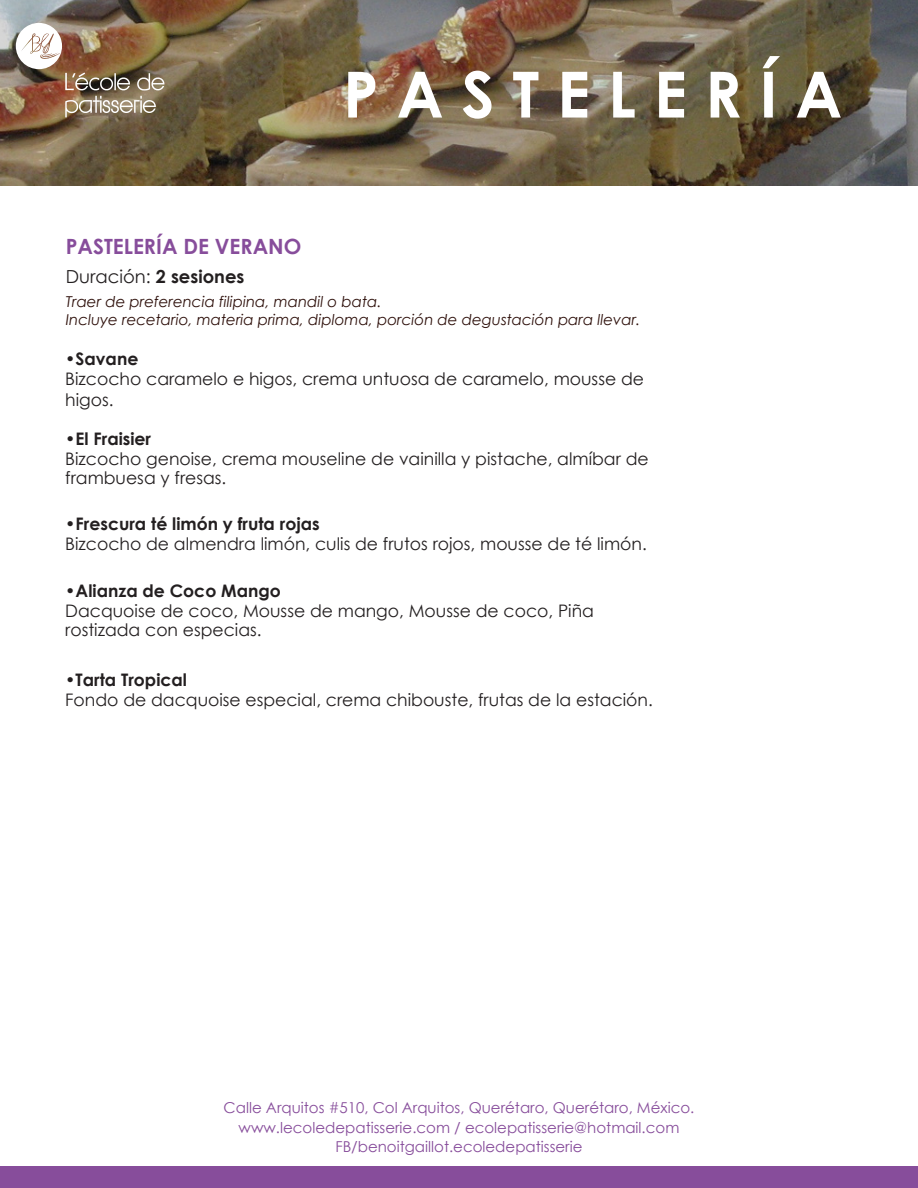
<style>
.page{position:relative;width:918px;height:1188px;background:#fff}
.page>*{position:absolute;margin:0;border:0;box-sizing:border-box;transform-origin:0 0}
.t1{font:700 63.75px "Century Gothic";letter-spacing:.28em;color:#fff}
.t2{font:700 21px "Century Gothic";color:#874d9b}
.t3{font:18px "Century Gothic";color:#231f20}
.t4{font:17.25px/19.5px "Century Gothic";color:#231f20}
.t5{font:700 17.25px "Century Gothic";color:#231f20}
.t6{font:15px/19.5px "Century Gothic";color:#874d9b;text-align:center}
.t7{font:italic 15px/18px "Century Gothic";color:#2e100b}
.s1{font-weight:700}
</style>
<div class="page">
<img style="left:0;top:0;width:918px;height:186px">
<div style="left:0;top:1167px;width:918px;height:21px;background:#874d9b"></div>
<img style="left:16px;top:23px;width:148px;height:94px">
<h1 class="t1" style="left:343px;top:54px;width:501px">PASTELERÍA</h1>
<p class="t2" style="left:66px;top:234px;width:237px">PASTELERÍA DE VERANO</p>
<p class="t3" style="left:66px;top:265px;width:180px">Duración: <span class="s1">2 sesiones</span></p>
<p class="t7" style="left:66px;top:293px;width:576px">Traer de preferencia filipina, mandil o bata.<br>Incluye recetario, materia prima, diploma, porción de degustación para llevar.</p>
<p class="t5" style="left:65px;top:348px;width:75px">•Savane</p>
<p class="t4" style="left:65px;top:369px;width:580px;line-height:20.7px">Bizcocho caramelo e higos, crema untuosa de caramelo, mousse de higos.</p>
<p class="t5" style="left:65px;top:428px;width:87px">•El Fraisier</p>
<p class="t4" style="left:65px;top:448px;width:585px">Bizcocho genoise, crema mouseline de vainilla y pistache, almíbar de frambuesa y fresas.</p>
<p class="t5" style="left:65px;top:513px;width:256px">•Frescura té limón y fruta rojas</p>
<p class="t4" style="left:65px;top:533px;width:583px">Bizcocho de almendra limón, culis de frutos rojos, mousse de té limón.</p>
<p class="t5" style="left:65px;top:580px;width:217px">•Alianza de Coco Mango</p>
<p class="t4" style="left:65px;top:600px;width:530px">Dacquoise de coco, Mousse de mango, Mousse de coco, Piña rostizada con especias.</p>
<p class="t5" style="left:65px;top:669px;width:123px">•Tarta Tropical</p>
<p class="t4" style="left:65px;top:690px;width:589px">Fondo de dacquoise especial, crema chibouste, frutas de la estación.</p>
<p class="t6" style="left:224px;top:1098px;width:472px">Calle Arquitos #510, Col Arquitos, Querétaro, Querétaro, México. www.lecoledepatisserie.com / ecolepatisserie@hotmail.com<br>FB/benoitgaillot.ecoledepatisserie</p>
</div>
